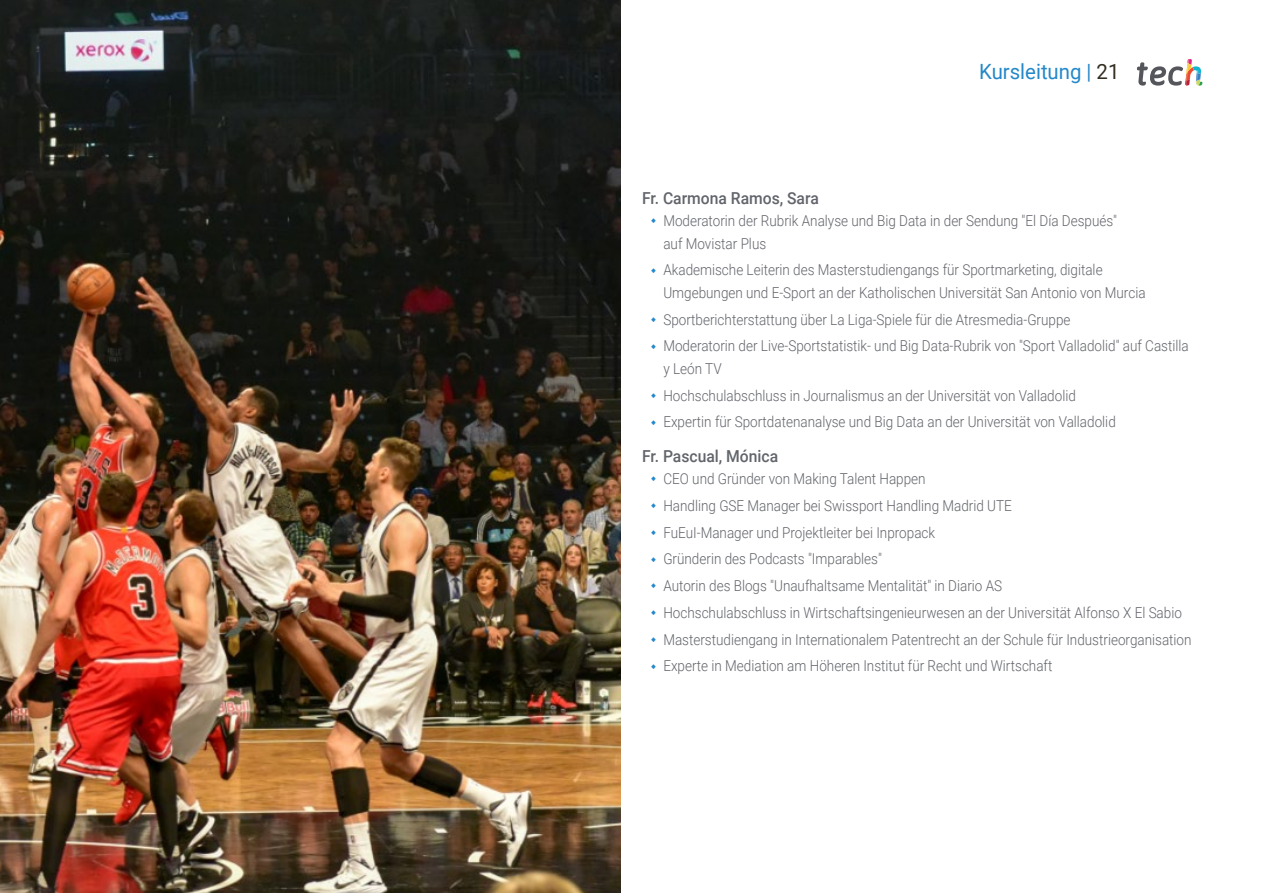
<style>
.page{position:relative;width:1263px;height:893px;background:#fff}
.page>*{position:absolute;margin:0;border:0;box-sizing:border-box;transform-origin:0 0}
.t1{font:21px "Roboto";color:#2488c9}
.t2{font:500 16.5px "Roboto";color:#61646a;scale:.95 1}
.t3{font:300 15px/26.7px "Roboto";color:#61646a;scale:.9 1}
.s1{color:#312e20}
</style>
<div class="page">
<svg style="left:1137px;top:59px;width:65px;height:27px"></svg>
<img style="left:0;top:0;width:621px;height:893px">
<h1 class="t1" style="left:979px;top:57px;width:142px">Kursleitung | <span class="s1">21</span></h1>
<p class="t2" style="left:642px;top:186px;width:188px">Fr. Carmona Ramos, Sara</p>
<p class="t3" style="left:663px;top:209px;width:506px;line-height:22.5px">Moderatorin der Rubrik Analyse und Big Data in der Sendung "El Día Después" auf Movistar Plus</p>
<p class="t3" style="left:663px;top:258px;width:537px;line-height:22.5px">Akademische Leiterin des Masterstudiengangs für Sportmarketing, digitale<br>Umgebungen und E-Sport an der Katholischen Universität San Antonio von Murcia</p>
<p class="t3" style="left:663px;top:305px;width:585px">Sportberichterstattung über La Liga-Spiele für die Atresmedia-Gruppe<br>Moderatorin der Live-Sportstatistik- und Big Data-Rubrik von "Sport Valladolid" auf Castilla</p>
<p class="t3" style="left:663px;top:355px;width:504px">y León TV<br>Hochschulabschluss in Journalismus an der Universität von Valladolid<br>Expertin für Sportdatenanalyse und Big Data an der Universität von Valladolid</p>
<p class="t2" style="left:642px;top:444px;width:145px">Fr. Pascual, Mónica</p>
<p class="t3" style="left:663px;top:465px;width:588px">CEO und Gründer von Making Talent Happen<br>Handling GSE Manager bei Swissport Handling Madrid UTE<br>FuEuI-Manager und Projektleiter bei Inpropack<br>Gründerin des Podcasts "Imparables"<br>Autorin des Blogs "Unaufhaltsame Mentalität" in Diario AS<br>Hochschulabschluss in Wirtschaftsingenieurwesen an der Universität Alfonso X El Sabio Masterstudiengang in Internationalem Patentrecht an der Schule für Industrieorganisation Experte in Mediation am Höheren Institut für Recht und Wirtschaft</p>
</div>
